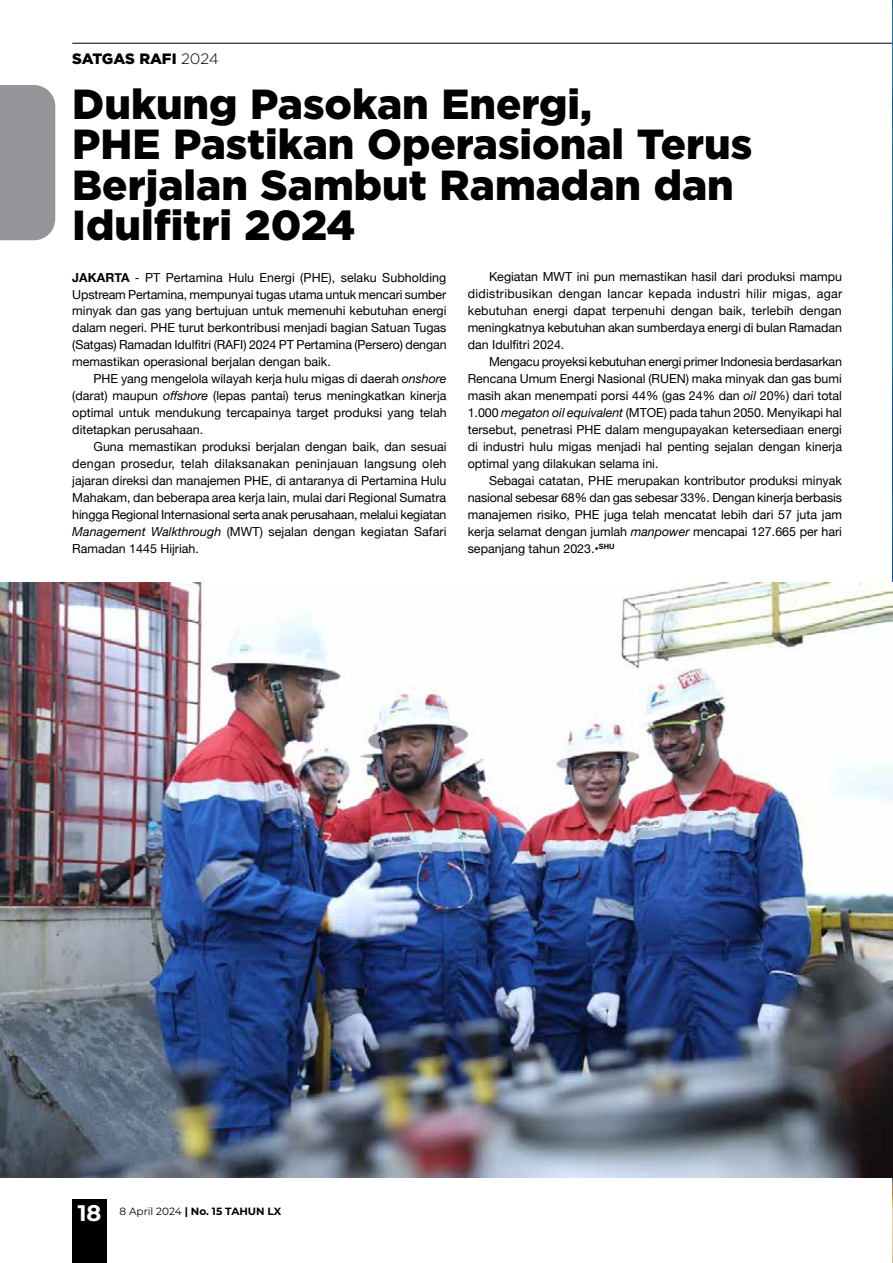
<style>
.page{position:relative;width:893px;height:1263px;background:#fff}
.page>*{position:absolute;margin:0;border:0;box-sizing:border-box;transform-origin:0 0}
.t1{font:900 42px/40.5px "Gotham";color:#000}
.t2{font:700 22.5px "Montserrat";color:#fff}
.t3{font:900 15px "Gotham";letter-spacing:-.01em;color:#000}
.t4{font:12.45px/17px "Helvetica Neue";color:#000;text-align:justify}
.t5{font:700 10.5px "Montserrat";color:#000}
.s1{font-weight:300}
.s2{font-style:italic}
.s3{font-weight:700}
.s4{font-weight:400}
</style>
<div class="page">
<div style="left:72px;top:1199px;width:35px;height:64px;background:#000"></div>
<hr style="left:72px;top:43px;width:821px;height:1px;background:#000">
<img style="left:892px;top:0;width:1px;height:1263px">
<div style="left:0;top:85px;width:55px;height:155px;background:#939598"></div>
<img style="left:0;top:582px;width:893px;height:596px">
<p class="t3" style="left:72px;top:48px;width:148px">SATGAS RAFI <span class="s1">2024</span></p>
<h1 class="t1" style="left:72px;top:83px;width:681px">Dukung Pasokan Energi,<br>PHE Pastikan Operasional Terus<br>Berjalan Sambut Ramadan dan<br>Idulfitri 2024</h1>
<p class="t4" style="left:468px;top:269px;width:376px;text-indent:21px">Kegiatan MWT ini pun memastikan hasil dari produksi mampu didistribusikan dengan lancar kepada industri hilir migas, agar kebutuhan energi dapat terpenuhi dengan baik, terlebih dengan meningkatnya kebutuhan akan sumberdaya energi di bulan Ramadan dan Idulfitri 2024.</p>
<p class="t4" style="left:468px;top:354px;width:376px;text-indent:21px">Mengacu proyeksi kebutuhan energi primer Indonesia berdasarkan Rencana Umum Energi Nasional (RUEN) maka minyak dan gas bumi masih akan menempati porsi 44% (gas 24% dan <span class="s2">oil</span> 20%) dari total 1.000 <span class="s2">megaton oil equivalent</span> (MTOE) pada tahun 2050. Menyikapi hal tersebut, penetrasi PHE dalam mengupayakan ketersediaan energi di industri hulu migas menjadi hal penting sejalan dengan kinerja optimal yang dilakukan selama ini.</p>
<p class="t4" style="left:468px;top:473px;width:376px;text-indent:21px">Sebagai catatan, PHE merupakan kontributor produksi minyak nasional sebesar 68% dan gas sebesar 33%. Dengan kinerja berbasis manajemen risiko, PHE juga telah mencatat lebih dari 57 juta jam kerja selamat dengan jumlah <span class="s2">manpower</span> mencapai 127.665 per hari sepanjang tahun 2023.<span class="s3">•</span><sup>SHU</sup></p>
<p class="t4" style="left:72px;top:269px;width:376px"><span class="s3">JAKARTA</span> - PT Pertamina Hulu Energi (PHE), selaku Subholding Upstream Pertamina, mempunyai tugas utama untuk mencari sumber minyak dan gas yang bertujuan untuk memenuhi kebutuhan energi dalam negeri. PHE turut berkontribusi menjadi bagian Satuan Tugas (Satgas) Ramadan Idulfitri (RAFI) 2024 PT Pertamina (Persero) dengan memastikan operasional berjalan dengan baik.</p>
<p class="t4" style="left:72px;top:371px;width:376px;text-indent:21px">PHE yang mengelola wilayah kerja hulu migas di daerah <span class="s2">onshore </span>(darat) maupun <span class="s2">offshore</span> (lepas pantai) terus meningkatkan kinerja optimal untuk mendukung tercapainya target produksi yang telah ditetapkan perusahaan.</p>
<p class="t4" style="left:72px;top:439px;width:376px;text-indent:21px">Guna memastikan produksi berjalan dengan baik, dan sesuai dengan prosedur, telah dilaksanakan peninjauan langsung oleh jajaran direksi dan manajemen PHE, di antaranya di Pertamina Hulu Mahakam, dan beberapa area kerja lain, mulai dari Regional Sumatra hingga Regional Internasional serta anak perusahaan, melalui kegiatan <span class="s2">Management Walkthrough</span> (MWT) sejalan dengan kegiatan Safari Ramadan 1445 Hijriah.</p>
<h2 class="t2" style="left:78px;top:1197px;width:25px">18</h2>
<p class="t5" style="left:120px;top:1204px;width:163px"><span class="s4">8 April 2024</span> | No. 15 TAHUN LX</p>
</div>
